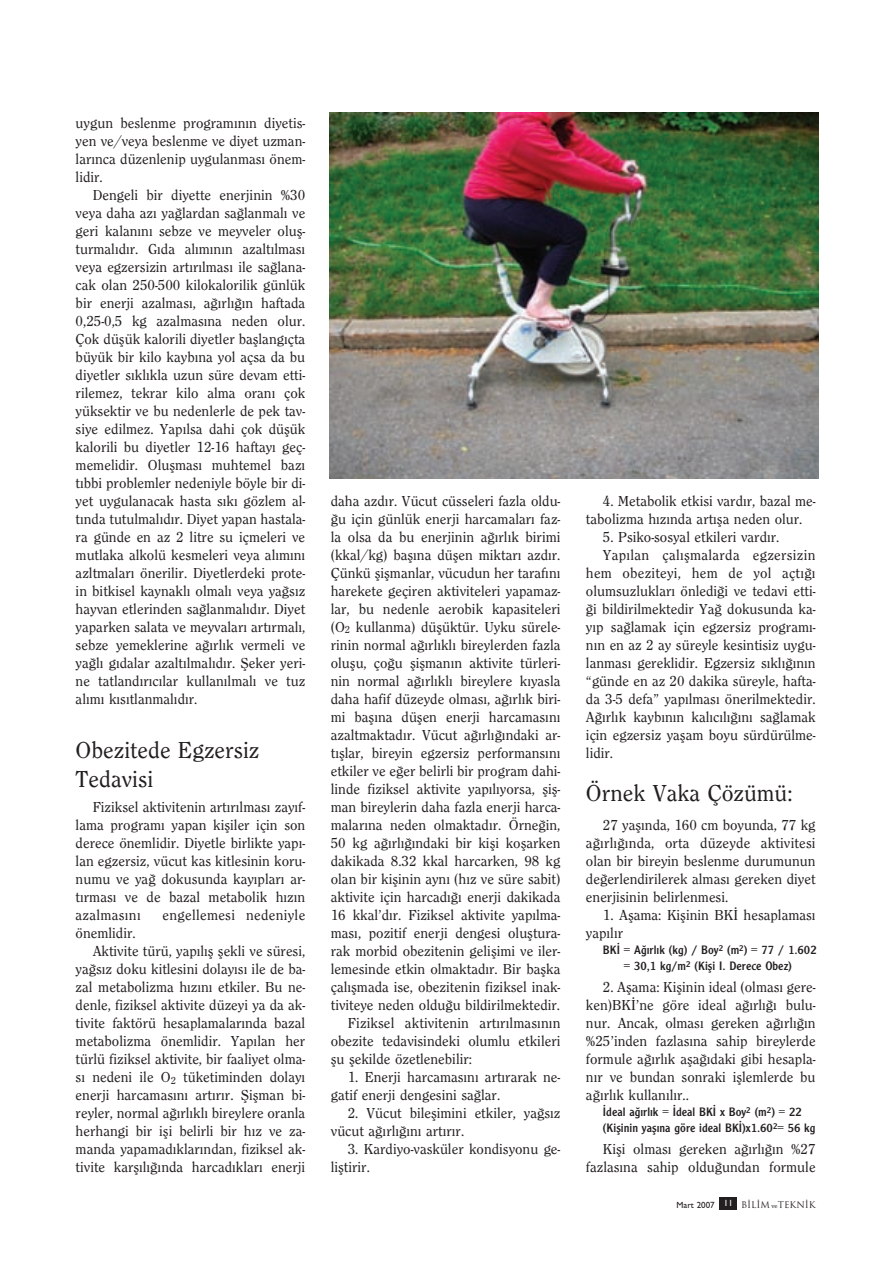
<style>
.page{position:relative;width:892px;height:1264px;background:#fff}
.page>*{position:absolute;margin:0;border:0;box-sizing:border-box;transform-origin:0 0}
.t1{font:500 24px/28.8px "Clearface";color:#231f20}
.t2{font:500 15px/18px "Clearface";color:#231f20;text-align:justify}
.t3{font:500 15px "Clearface";letter-spacing:.02em;color:#231f20}
.t4{font:12.75px/15.3px "Clearface Gothic";color:#231f20;text-align:center}
.t5{font:9px "Trajan Plain";color:#231f20}
.s1{font-family:"Gill Sans";font-weight:500}
.s2{font-family:"Bookman Old Style";font-size:6px}
</style>
<div class="page">
<svg style="left:329px;top:112px;width:490px;height:1098px"></svg>
<p class="t2" style="left:76px;top:114px;width:231px">uygun beslenme program›n›n diyetis&shy;yen ve/veya beslenme ve diyet uzman&shy;lar›nca düzenlenip uygulanmas› önem&shy;lidir.</p>
<p class="t2" style="left:76px;top:186px;width:231px;text-indent:17px">Dengeli bir diyette enerjinin %30 veya daha az› ya¤lardan sa¤lanmal› ve geri kalan›n› sebze ve meyveler olufl&shy;turmal›d›r. G›da al›m›n›n azalt›lmas› veya egzersizin art›r›lmas› ile sa¤lana&shy;cak olan 250-500 kilokalorilik günlük bir enerji azalmas›, a¤›rl›¤›n haftada 0,25-0,5 kg azalmas›na neden olur.<br>Çok düflük kalorili diyetler bafllang›çta büyük bir kilo kayb›na yol açsa da bu diyetler s›kl›kla uzun süre devam etti&shy;rilemez, tekrar kilo alma oran› çok yüksektir ve bu nedenlerle de pek tav&shy;siye edilmez. Yap›lsa dahi çok düflük kalorili bu diyetler 12-16 haftay› geç&shy;memelidir. Oluflmas› muhtemel baz› t›bbi problemler nedeniyle böyle bir di&shy;yet uygulanacak hasta s›k› gözlem al&shy;t›nda tutulmal›d›r. Diyet yapan hastala&shy;ra günde en az 2 litre su içmeleri ve mutlaka alkolü kesmeleri veya al›m›n› azltmalar› önerilir. Diyetlerdeki prote&shy;in bitkisel kaynakl› olmal› veya ya¤s›z hayvan etlerinden sa¤lanmal›d›r. Diyet yaparken salata ve meyvalar› art›rmal›, sebze yemeklerine a¤›rl›k vermeli ve ya¤l› g›dalar azalt›lmal›d›r. fieker yeri&shy;ne tatland›r›c›lar kullan›lmal› ve tuz al›m› k›s›tlanmal›d›r.</p>
<h1 class="t1" style="left:76px;top:735px;width:185px">Obezitede Egzersiz<br>Tedavisi</h1>
<p class="t2" style="left:76px;top:798px;width:231px;text-indent:17px">Fiziksel aktivitenin art›r›lmas› zay›f&shy;lama program› yapan kifliler için son derece önemlidir. Diyetle birlikte yap›- lan egzersiz, vücut kas kitlesinin koru&shy;numu ve ya¤ dokusunda kay›plar› ar&shy;t›rmas› ve de bazal metabolik h›z›n azalmas›n›</p>
<p class="t3" style="left:163px;top:907px;width:144px">engellemesi nedeniyle</p>
<p class="t2" style="left:76px;top:924px;width:62px">önemlidir.</p>
<p class="t2" style="left:93px;top:942px;width:214px">Aktivite türü, yap›l›fl flekli ve süresi,</p>
<p class="t2" style="left:76px;top:960px;width:231px">ya¤s›z doku kitlesini dolay›s› ile de ba-</p>
<p class="t2" style="left:76px;top:978px;width:231px">zal metabolizma h›z›n› etkiler. Bu ne-</p>
<p class="t2" style="left:76px;top:996px;width:231px">denle, fiziksel aktivite düzeyi ya da ak-</p>
<p class="t2" style="left:76px;top:1014px;width:231px">tivite faktörü hesaplamalar›nda bazal</p>
<p class="t2" style="left:76px;top:1032px;width:231px">metabolizma önemlidir. Yap›lan her</p>
<p class="t2" style="left:76px;top:1050px;width:231px">türlü fiziksel aktivite, bir faaliyet olma-</p>
<p class="t2" style="left:76px;top:1068px;width:231px">s› nedeni ile O<sub>2</sub> tüketiminden dolay›</p>
<p class="t2" style="left:76px;top:1086px;width:231px">enerji harcamas›n› art›r›r. fiiflman bi-</p>
<p class="t2" style="left:76px;top:1104px;width:231px">reyler, normal a¤›rl›kl› bireylere oranla</p>
<p class="t2" style="left:76px;top:1122px;width:231px">herhangi bir ifli belirli bir h›z ve za-</p>
<p class="t2" style="left:76px;top:1140px;width:231px">manda yapamad›klar›ndan, fiziksel ak-</p>
<p class="t2" style="left:76px;top:1158px;width:231px">tivite karfl›l›¤›nda harcad›klar› enerji</p>
<p class="t2" style="left:331px;top:492px;width:231px">daha azd›r. Vücut cüsseleri fazla oldu-</p>
<p class="t2" style="left:331px;top:510px;width:231px">¤u için günlük enerji harcamalar› faz-</p>
<p class="t2" style="left:331px;top:528px;width:231px">la olsa da bu enerjinin a¤›rl›k birimi</p>
<p class="t2" style="left:331px;top:546px;width:231px">(kkal/kg) bafl›na düflen miktar› azd›r.</p>
<p class="t2" style="left:331px;top:564px;width:231px">Çünkü fliflmanlar, vücudun her taraf›n›</p>
<p class="t2" style="left:331px;top:582px;width:231px">harekete geçiren aktiviteleri yapamaz-</p>
<p class="t2" style="left:331px;top:600px;width:231px">lar, bu nedenle aerobik kapasiteleri</p>
<p class="t2" style="left:331px;top:618px;width:231px">(O<sub>2</sub> kullanma) düflüktür. Uyku sürele-</p>
<p class="t2" style="left:331px;top:636px;width:231px">rinin normal a¤›rl›kl› bireylerden fazla</p>
<p class="t2" style="left:331px;top:654px;width:231px">oluflu, ço¤u fliflman›n aktivite türleri-</p>
<p class="t2" style="left:331px;top:672px;width:231px">nin normal a¤›rl›kl› bireylere k›yasla</p>
<p class="t2" style="left:331px;top:690px;width:231px">daha hafif düzeyde olmas›, a¤›rl›k biri-</p>
<p class="t2" style="left:331px;top:708px;width:231px">mi bafl›na düflen enerji harcamas›n›</p>
<p class="t2" style="left:331px;top:726px;width:231px">azaltmaktad›r. Vücut a¤›rl›¤›ndaki ar-</p>
<p class="t2" style="left:331px;top:744px;width:231px">t›fllar, bireyin egzersiz performans›n›</p>
<p class="t2" style="left:331px;top:762px;width:231px">etkiler ve e¤er belirli bir program dahi-</p>
<p class="t2" style="left:331px;top:780px;width:231px">linde fiziksel aktivite yap›l›yorsa, flifl-</p>
<p class="t2" style="left:331px;top:798px;width:231px">man bireylerin daha fazla enerji harca-</p>
<p class="t2" style="left:331px;top:816px;width:231px">malar›na neden olmaktad›r. Örne¤in,</p>
<p class="t2" style="left:331px;top:834px;width:231px">50 kg a¤›rl›¤›ndaki bir kifli koflarken</p>
<p class="t2" style="left:331px;top:852px;width:231px">dakikada 8.32 kkal harcarken, 98 kg</p>
<p class="t2" style="left:331px;top:870px;width:231px">olan bir kiflinin ayn› (h›z ve süre sabit)</p>
<p class="t2" style="left:331px;top:888px;width:231px">aktivite için harcad›¤› enerji dakikada</p>
<p class="t2" style="left:331px;top:906px;width:231px">16 kkal’d›r. Fiziksel aktivite yap›lma-</p>
<p class="t2" style="left:331px;top:924px;width:231px">mas›, pozitif enerji dengesi olufltura-</p>
<p class="t2" style="left:331px;top:942px;width:231px">rak morbid obezitenin geliflimi ve iler-</p>
<p class="t2" style="left:331px;top:960px;width:231px">lemesinde etkin olmaktad›r. Bir baflka</p>
<p class="t2" style="left:331px;top:978px;width:231px">çal›flmada ise, obezitenin fiziksel inak-</p>
<p class="t2" style="left:331px;top:996px;width:231px">tiviteye neden oldu¤u bildirilmektedir.</p>
<p class="t2" style="left:348px;top:1014px;width:214px">Fiziksel aktivitenin art›r›lmas›n›n</p>
<p class="t2" style="left:331px;top:1032px;width:231px">obezite tedavisindeki olumlu etkileri</p>
<p class="t2" style="left:331px;top:1050px;width:143px">flu flekilde özetlenebilir:</p>
<p class="t2" style="left:331px;top:1068px;width:231px;text-indent:17px">1. Enerji harcamas›n› art›rarak ne&shy;gatif enerji dengesini sa¤lar.</p>
<p class="t2" style="left:331px;top:1104px;width:231px;text-indent:17px">2. Vücut bileflimini etkiler, ya¤s›z vücut a¤›rl›¤›n› art›r›r.</p>
<p class="t2" style="left:331px;top:1140px;width:231px;text-indent:17px">3. Kardiyo-vasküler kondisyonu ge&shy;lifltirir.</p>
<p class="t2" style="left:586px;top:492px;width:231px;text-indent:17px">4. Metabolik etkisi vard›r, bazal me&shy;tabolizma h›z›nda art›fla neden olur.</p>
<p class="t2" style="left:603px;top:528px;width:178px">5. Psiko-sosyal etkileri vard›r.</p>
<p class="t3" style="left:603px;top:547px;width:214px">Yap›lan çal›flmalarda egzersizin</p>
<p class="t2" style="left:586px;top:564px;width:231px">hem obeziteyi, hem de yol açt›¤›</p>
<p class="t2" style="left:586px;top:582px;width:231px">olumsuzluklar› önledi¤i ve tedavi etti-</p>
<p class="t2" style="left:586px;top:600px;width:231px">¤i bildirilmektedir Ya¤ dokusunda ka-</p>
<p class="t2" style="left:586px;top:618px;width:231px">y›p sa¤lamak için egzersiz program›-</p>
<p class="t2" style="left:586px;top:636px;width:231px">n›n en az 2 ay süreyle kesintisiz uygu-</p>
<p class="t2" style="left:586px;top:654px;width:231px">lanmas› gereklidir. Egzersiz s›kl›¤›n›n</p>
<p class="t2" style="left:586px;top:672px;width:231px">“günde en az 20 dakika süreyle, hafta-</p>
<p class="t2" style="left:586px;top:690px;width:231px">da 3-5 defa” yap›lmas› önerilmektedir.</p>
<p class="t2" style="left:586px;top:708px;width:231px">A¤›rl›k kayb›n›n kal›c›l›¤›n› sa¤lamak</p>
<p class="t2" style="left:586px;top:726px;width:231px">için egzersiz yaflam boyu sürdürülme-</p>
<p class="t2" style="left:586px;top:744px;width:29px">lidir.</p>
<h1 class="t1" style="left:586px;top:778px;width:208px">Örnek Vaka Çözümü:</h1>
<p class="t2" style="left:586px;top:816px;width:231px;text-indent:17px">27 yafl›nda, 160 cm boyunda, 77 kg a¤›rl›¤›nda, orta düzeyde aktivitesi olan bir bireyin beslenme durumunun de¤erlendirilerek almas› gereken diyet enerjisinin belirlenmesi.</p>
<p class="t2" style="left:586px;top:906px;width:231px;text-indent:17px">1. Aflama: Kiflinin BK‹ hesaplamas› yap›l›r</p>
<p class="t4" style="left:603px;top:942px;width:215px">BK‹ = A¤›rl›k (kg) / Boy<sup>2</sup> (m<sup>2</sup>) = 77 / 1.602 = 30,1 kg/m<sup>2</sup> (Kifli I. Derece Obez)</p>
<p class="t2" style="left:586px;top:978px;width:231px;text-indent:17px">2. Aflama: Kiflinin ideal (olmas› gere&shy;ken)BK‹’ne göre ideal a¤›rl›¤› bulu&shy;nur. Ancak, olmas› gereken a¤›rl›¤›n %25’inden fazlas›na sahip bireylerde formule a¤›rl›k afla¤›daki gibi hesapla&shy;n›r ve bundan sonraki ifllemlerde bu a¤›rl›k kullan›l›r..</p>
<p class="t4" style="left:603px;top:1104px;width:214px;text-align:left">‹deal a¤›rl›k = ‹deal BK‹ x Boy<sup>2</sup> (m<sup>2</sup>) = 22 (Kiflinin yafl›na göre ideal BK‹)x1.60<sup>2</sup>= 56 kg</p>
<p class="t2" style="left:586px;top:1140px;width:231px;text-align:right">Kifli olmas› gereken a¤›rl›¤›n %27 fazlas›na sahip oldu¤undan formule</p>
<p class="t5" style="left:676px;top:1199px;width:141px"><span class="s1">Mart 2007</span> <sup>11</sup> B‹L‹M <span class="s2">ve</span>TEKN‹K</p>
</div>
